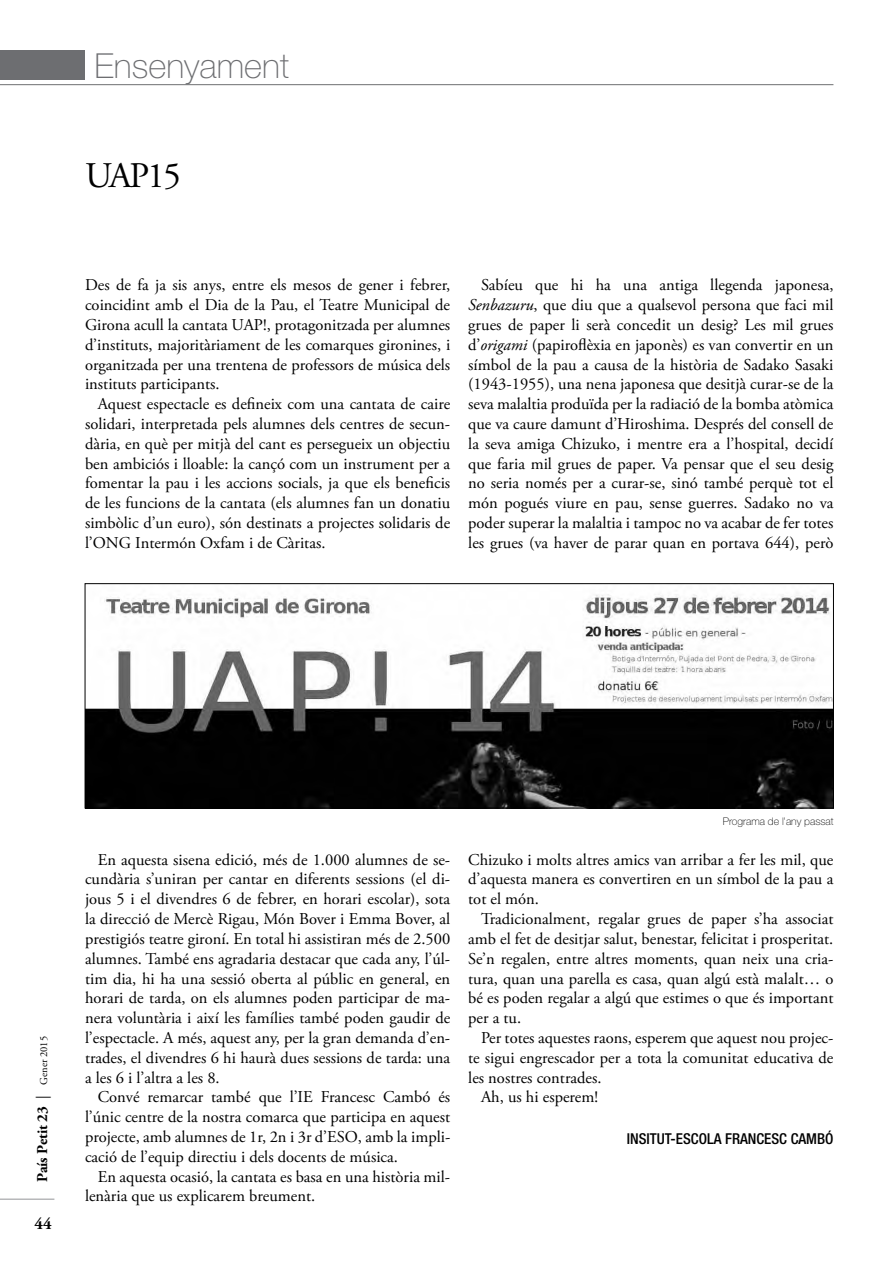
<style>
.page{position:relative;width:893px;height:1263px;background:#fff}
.page>*{position:absolute;margin:0;border:0;box-sizing:border-box;transform-origin:0 0}
.t1{font:36px "Adobe Garamond Pro";letter-spacing:-.06em;color:#000}
.t2{font:100 34.5px "Helvetica Neue LT Std";color:#6d6e71}
.t3{font:16.5px/19.8px "Adobe Garamond Pro";color:#000;text-align:justify}
.t4{font:700 16.5px "Adobe Garamond Pro";color:#000}
.t5{font:500 condensed 15px "Helvetica Neue LT Std";color:#000}
.t6{font:700 15px "Adobe Garamond Pro";color:#000}
.t7{font:100 10.5px "Helvetica Neue LT Std";color:#000}
.s1{font-style:italic}
.s2{font-weight:400}
.s3{font-weight:400;font-size:10.5px}
</style>
<div class="page">
<div style="left:0;top:50px;width:85px;height:30px;background:#6d6e71"></div>
<hr style="left:0;top:84px;width:833px;height:1px;background:#6d6e71">
<hr style="left:0;top:1199px;width:54px;height:1px;background:#939598">
<img style="left:87px;top:594px;width:745px;height:212px">
<div style="left:85px;top:583px;width:749px;height:225px;border:1px solid #000"></div>
<h2 class="t2" style="left:95px;top:46px;width:196px">Ensenyament</h2>
<h1 class="t1" style="left:85px;top:154px;width:97px">UAP15</h1>
<p class="t3" style="left:85px;top:276px;width:367px">Des de fa ja sis anys, entre els mesos de gener i febrer, coincidint amb el Dia de la Pau, el Teatre Municipal de Girona acull la cantata UAP!, protagonitzada per alumnes d’instituts, majoritàriament de les comarques gironines, i organitzada per una trentena de professors de música dels instituts participants.</p>
<p class="t3" style="left:85px;top:395px;width:367px;text-indent:13px">Aquest espectacle es defineix com una cantata de caire solidari, interpretada pels alumnes dels centres de secun&shy;dària, en què per mitjà del cant es persegueix un objectiu ben ambiciós i lloable: la cançó com un instrument per a fomentar la pau i les accions socials, ja que els beneficis de les funcions de la cantata (els alumnes fan un donatiu simbòlic d’un euro), són destinats a projectes solidaris de l’ONG Intermón Oxfam i de Càritas.</p>
<p class="t3" style="left:468px;top:276px;width:367px;text-indent:13px">Sabíeu que hi ha una antiga llegenda japonesa, <span class="s1">Senbazuru</span>, que diu que a qualsevol persona que faci mil grues de paper li serà concedit un desig? Les mil grues d’<span class="s1">origami</span> (papiroflèxia en japonès) es van convertir en un símbol de la pau a causa de la història de Sadako Sasaki (1943-1955), una nena japonesa que desitjà curar-se de la seva malaltia produïda per la radiació de la bomba atòmica que va caure damunt d’Hiroshima. Després del consell de la seva amiga Chizuko, i mentre era a l’hospital, decidí que faria mil grues de paper. Va pensar que el seu desig no seria només per a curar-se, sinó també perquè tot el món pogués viure en pau, sense guerres. Sadako no va poder superar la malaltia i tampoc no va acabar de fer totes les grues (va haver de parar quan en portava 644), però</p>
<p class="t6" style="left:34px;top:1182px;width:147px;rotate:-90deg">País Petit 23 <span class="s2">|</span> <span class="s3">Gener 2015</span></p>
<p class="t4" style="left:35px;top:1214px;width:19px">44</p>
<p class="t3" style="left:85px;top:850px;width:367px;text-indent:13px">En aquesta sisena edició, més de 1.000 alumnes de se&shy;cundària s’uniran per cantar en diferents sessions (el di&shy;jous 5 i el divendres 6 de febrer, en horari escolar), sota la direcció de Mercè Rigau, Món Bover i Emma Bover, al prestigiós teatre gironí. En total hi assistiran més de 2.500 alumnes. També ens agradaria destacar que cada any, l’úl&shy;tim dia, hi ha una sessió oberta al públic en general, en horari de tarda, on els alumnes poden participar de ma&shy;nera voluntària i així les famílies també poden gaudir de l’espectacle. A més, aquest any, per la gran demanda d’en&shy;trades, el divendres 6 hi haurà dues sessions de tarda: una a les 6 i l’altra a les 8.</p>
<p class="t3" style="left:85px;top:1088px;width:367px;text-indent:13px">Convé remarcar també que l’IE Francesc Cambó és l’únic centre de la nostra comarca que participa en aquest projecte, amb alumnes de 1r, 2n i 3r d’ESO, amb la impli&shy;cació de l’equip directiu i dels docents de música.</p>
<p class="t3" style="left:85px;top:1167px;width:366px;text-indent:13px">En aquesta ocasió, la cantata es basa en una història mil· lenària que us explicarem breument.</p>
<p class="t7" style="left:723px;top:815px;width:112px">Programa de l’any passat</p>
<p class="t3" style="left:468px;top:850px;width:367px">Chizuko i molts altres amics van arribar a fer les mil, que d’aquesta manera es convertiren en un símbol de la pau a tot el món.</p>
<p class="t3" style="left:468px;top:909px;width:367px;text-indent:13px">Tradicionalment, regalar grues de paper s’ha associat amb el fet de desitjar salut, benestar, felicitat i prosperitat.<br>Se’n regalen, entre altres moments, quan neix una cria&shy;tura, quan una parella es casa, quan algú està malalt… o bé es poden regalar a algú que estimes o que és important per a tu.</p>
<p class="t3" style="left:481px;top:1028px;width:354px">Per totes aquestes raons, esperem que aquest nou projec-</p>
<p class="t3" style="left:468px;top:1048px;width:367px">te sigui engrescador per a tota la comunitat educativa de</p>
<p class="t3" style="left:468px;top:1068px;width:135px">les nostres contrades.</p>
<p class="t3" style="left:481px;top:1088px;width:119px">Ah, us hi esperem!</p>
<p class="t5" style="left:627px;top:1130px;width:208px">INSITUT-ESCOLA FRANCESC CAMBÓ</p>
</div>
